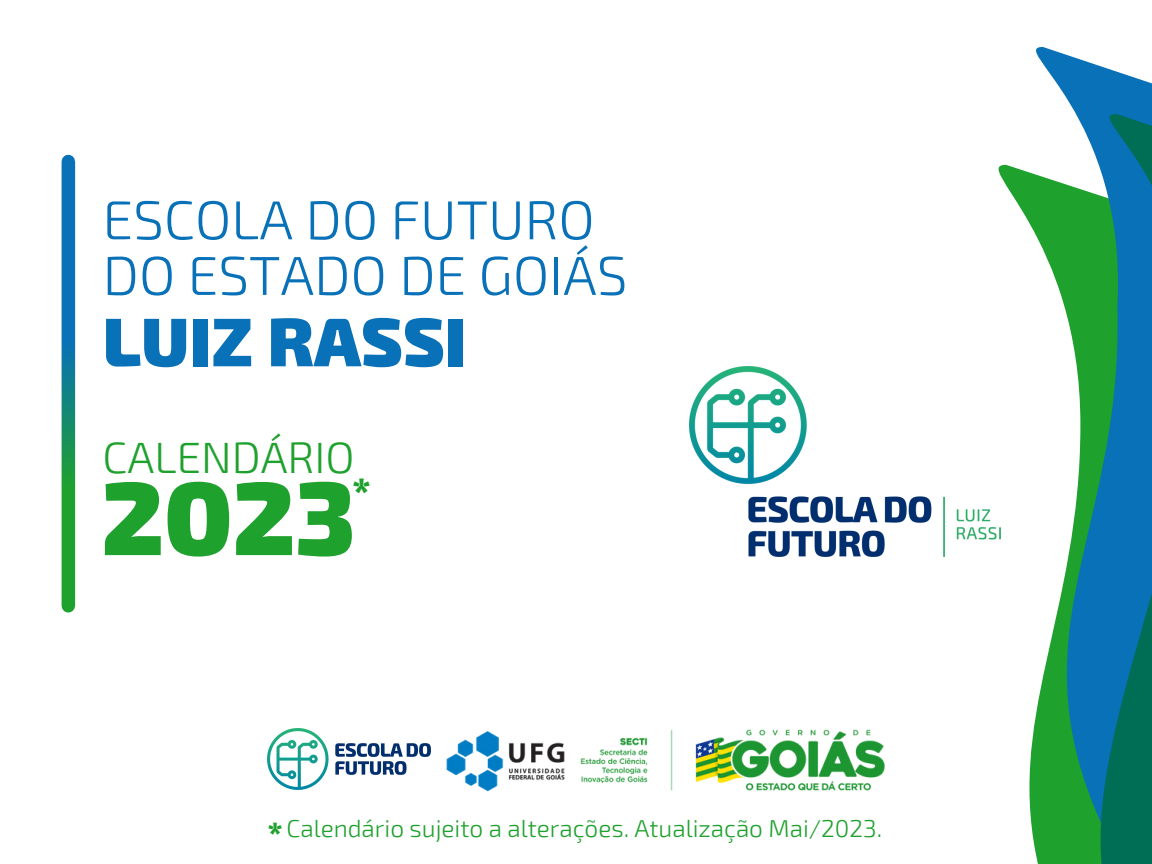
<style>
.page{position:relative;width:1152px;height:864px;background:#fff}
.page>*{position:absolute;margin:0;border:0;box-sizing:border-box;transform-origin:0 0}
.t1{font:900 104.25px "Exo 2";color:#1fa12d}
.t2{font:900 68.7px "Exo 2";color:#0971b7}
.t3{font:300 54.75px/55.7px "Exo 2";color:#0971b7}
.t4{font:300 43.8px "Exo 2";color:#1fa12d}
.t5{font:900 39.9px "Exo 2";color:#1fa12d}
.t6{font:300 24.45px "Exo 2";color:#1fa12d}
.s1{font-weight:900;font-size:32.4px}
</style>
<div class="page">
<svg style="left:62px;top:162px;width:13px;height:444px;background:#12857b"></svg>
<svg style="left:998px;top:47px;width:154px;height:817px"></svg>
<svg style="left:1110px;top:114px;width:42px;height:86px;background:#056f91"></svg>
<svg style="left:1092px;top:567px;width:60px;height:297px;background:#057183"></svg>
<img style="left:689px;top:367px;width:312px;height:190px">
<img style="left:446px;top:731px;width:119px;height:61px">
<img style="left:268px;top:729px;width:163px;height:60px">
<img style="left:581px;top:730px;width:304px;height:60px">
<h3 class="t3" style="left:103px;top:190px;width:526px">ESCOLA DO FUTURO<br>DO ESTADO DE GOIÁS</h3>
<h2 class="t2" style="left:103px;top:296px;width:366px">LUIZ RASSI</h2>
<h3 class="t4" style="left:103px;top:429px;width:253px">CALENDÁRIO</h3>
<h1 class="t1" style="left:102px;top:449px;width:256px">2023</h1>
<h3 class="t5" style="left:353px;top:465px;width:20px">*</h3>
<p class="t6" style="left:268px;top:813px;width:616px"><span class="s1">*</span> Calendário sujeito a alterações. Atualização Mai/2023.</p>
</div>
